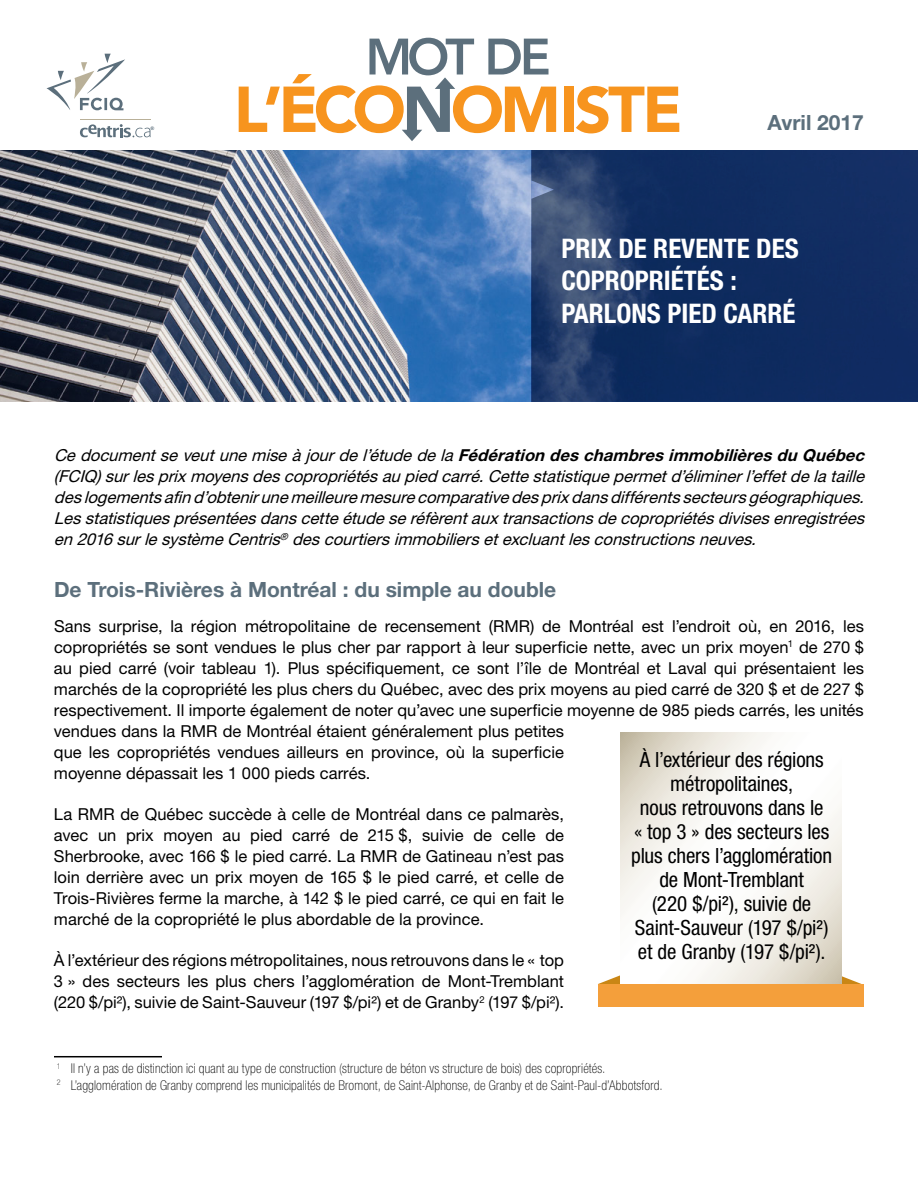
<style>
.page{position:relative;width:918px;height:1188px;background:#fff}
.page>*{position:absolute;margin:0;border:0;box-sizing:border-box;transform-origin:0 0}
.t1{font:700 condensed 27px/32.4px "Helvetica Neue LT Std";color:#fff}
.t2{font:condensed 21px/24px "Helvetica Neue LT Std";letter-spacing:-.01em;color:#000;text-align:center}
.t3{font:700 21px "Helvetica Neue LT Std";color:#5c6f7c}
.t4{font:16.5px/21px "Helvetica Neue LT Std";color:#000;text-align:justify}
.t5{font:italic 16.5px/21px "Helvetica Neue LT Std";color:#000;text-align:justify}
.t6{font:100 condensed 13.5px/16.5px "Helvetica Neue LT Std";letter-spacing:.01em;color:#000}
.t7{font:900 4.8px "Arial";color:#5c6f7c}
.s1{font-weight:700}
</style>
<div class="page">
<img style="left:0;top:150px;width:531px;height:252px">
<div style="left:564px;top:87px;width:10px;height:45px;background:#f7941e"></div>
<svg style="left:576px;top:86px;width:103px;height:47px"></svg>
<svg style="left:239px;top:38px;width:317px;height:103px"></svg>
<svg style="left:47px;top:54px;width:78px;height:56px"></svg>
<svg style="left:80px;top:124px;width:71px;height:13px"></svg>
<hr style="left:80px;top:119px;width:71px;height:1px;background:#b9b098">
<svg style="left:531px;top:150px;width:387px;height:252px;fill:#102c62"></svg>
<hr style="left:54px;top:1056px;width:108px;height:1px;background:#000">
<svg style="left:842px;top:976px;width:20px;height:8px"></svg>
<svg style="left:598px;top:975px;width:22px;height:9px"></svg>
<svg style="left:621px;top:732px;width:221px;height:252px"></svg>
<div style="left:599px;top:984px;width:265px;height:22px;background:#f49f3b"></div>
<p class="t7" style="left:151px;top:125px;width:5px">®</p>
<p class="t3" style="left:768px;top:109px;width:98px">Avril 2017</p>
<h1 class="t1" style="left:561px;top:232px;width:239px">PRIX DE REVENTE DES<br>COPROPRIÉTÉS :<br>PARLONS PIED CARRÉ</h1>
<p class="t5" style="left:54px;top:444px;width:817px">Cedocumentseveutunemiseàjourdel’étudedela<span class="s1">FédérationdeschambresimmobilièresduQuébec </span>(FCIQ) surlesprixmoyensdescopropriétésaupied carré.Cettestatistiquepermetd’éliminerl’effetdelataille deslogementsafind’obtenirunemeilleuremesurecomparativedesprixdansdifférentssecteursgéographiques.<br>Lesstatistiquesprésentéesdanscetteétudeseréfèrentauxtransactionsdecopropriétésdivisesenregistrées en2016surlesystèmeCentris<sup>®</sup> descourtiersimmobiliersetexcluantlesconstructionsneuves.</p>
<p class="t3" style="left:54px;top:577px;width:504px">De Trois-Rivières à Montréal : du simple au double</p>
<p class="t4" style="left:54px;top:615px;width:812px;text-align:left">Sans surprise, la région métropolitaine de recensement (RMR) de Montréal est l’endroit où, en 2016, les copropriétés se sont vendues le plus cher par rapport à leur superficie nette, avec un prix moyen<sup>1</sup> de 270 $ au pied carré (voir tableau 1). Plus spécifiquement, ce sont l’île de Montréal et Laval qui présentaient les marchés de la copropriété les plus chers du Québec, avec des prix moyens au pied carré de 320 $ et de 227 $ respectivement. Il importe également de noter qu’avec une superficie moyenne de 985 pieds carrés, les unités vendues dans la RMR de Montréal étaient généralement plus petites<br>que les copropriétés vendues ailleurs en province, où la superficie<br>moyenne dépassait les 1 000 pieds carrés.</p>
<p class="t4" style="left:54px;top:803px;width:512px">La RMR de Québec succède à celle de Montréal dans ce palmarès, avec un prix moyen au pied carré de 215 $, suivie de celle de Sherbrooke, avec 166 $ le pied carré. La RMR de Gatineau n’est pas loin derrière avec un prix moyen de 165 $ le pied carré, et celle de Trois-Rivières ferme la marche, à 142 $ le pied carré, ce qui en fait le marché de la copropriété le plus abordable de la province.</p>
<p class="t4" style="left:54px;top:950px;width:512px">À l’extérieur des régions métropolitaines, nous retrouvons dans le « top 3 » des secteurs les plus chers l’agglomération de Mont-Tremblant (220 $/pi²), suivie de Saint-Sauveur (197 $/pi²) et de Granby<sup>2</sup> (197 $/pi²).</p>
<p class="t2" style="left:631px;top:747px;width:202px">À l’extérieur des régions métropolitaines,<br>nous retrouvons dans le<br>« top 3 » des secteurs les plus chers l’agglomération de Mont-Tremblant<br>(220 $/pi²), suivie de<br>Saint-Sauveur (197 $/pi²) et de Granby (197 $/pi²).</p>
<p class="t6" style="left:57px;top:1060px;width:607px"><sup>1</sup> Il n’y a pas de distinction ici quant au type de construction (structure de béton vs structure de bois) des copropriétés.<br><sup>2</sup> L’agglomération de Granby comprend les municipalités de Bromont, de Saint-Alphonse, de Granby et de Saint-Paul-d’Abbotsford.</p>
</div>
